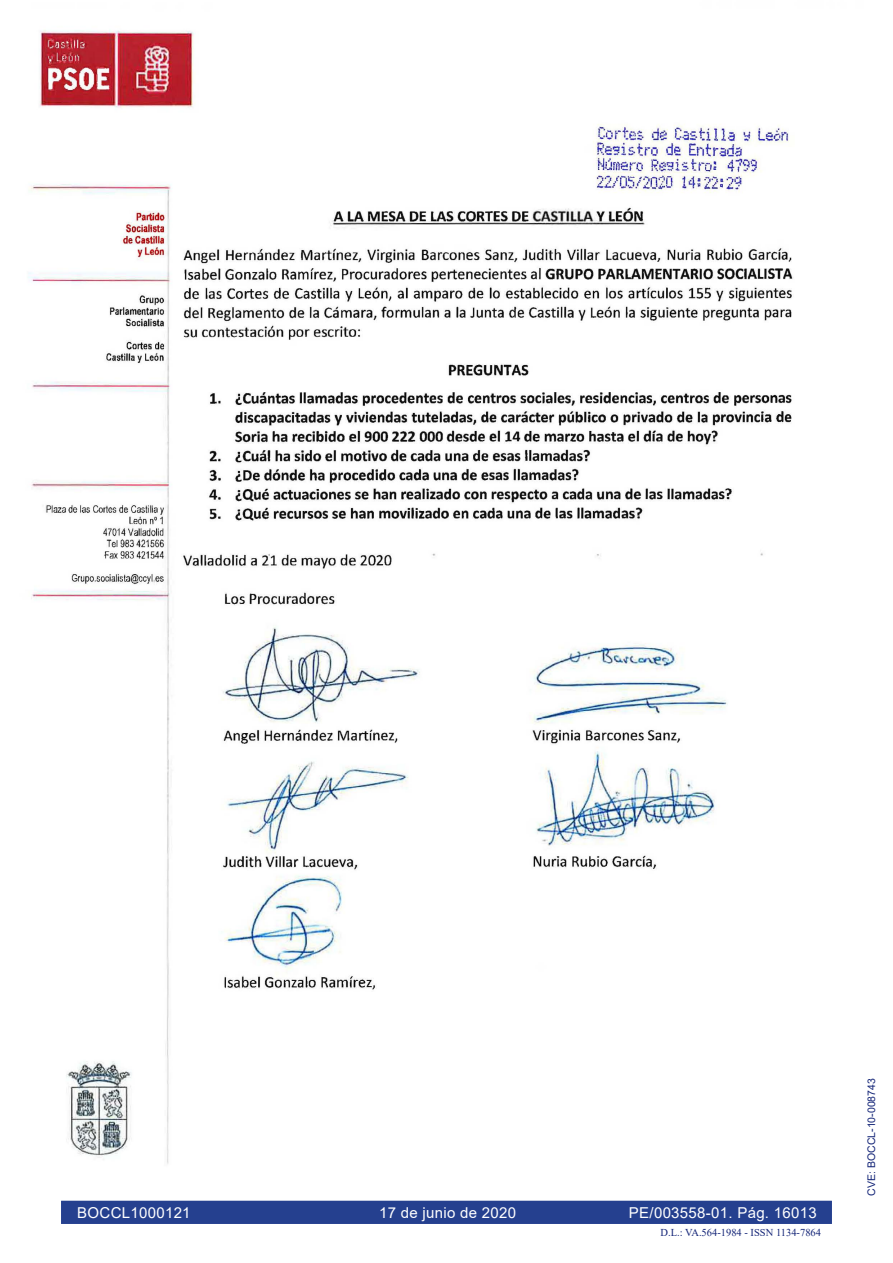
<style>
.page{position:relative;width:893px;height:1263px;background:#fff}
.page>*{position:absolute;margin:0;border:0;box-sizing:border-box;transform-origin:0 0}
.E_CVE{font:15px "Arial";letter-spacing:.02em;color:#fff}
.t1{font:10.5px "Times New Roman";color:#132477}
.t2{font:10.5px "Arial";color:#132477}
</style>
<div class="page">
<div style="left:60px;top:1200px;width:773px;height:25px;background:#25408f"></div>
<div style="left:60px;top:1199px;width:773px;height:26px;border:2px solid #fff"></div>
<img style="left:28px;top:30px;width:805px;height:1170px">
<p class="E_CVE" style="left:77px;top:1202px;width:115px">BOCCL1000121</p>
<p class="E_CVE" style="left:379px;top:1202px;width:139px">17 de junio de 2020</p>
<p class="E_CVE" style="left:629px;top:1202px;width:189px">PE/003558-01. Pág. 16013</p>
<p class="t1" style="left:661px;top:1225px;width:162px">D.L.: VA.564-1984 - ISSN 1134-7864</p>
<p class="t2" style="left:864px;top:1195px;width:119px;rotate:-90deg">CVE: BOCCL-10-008743</p>
</div>
